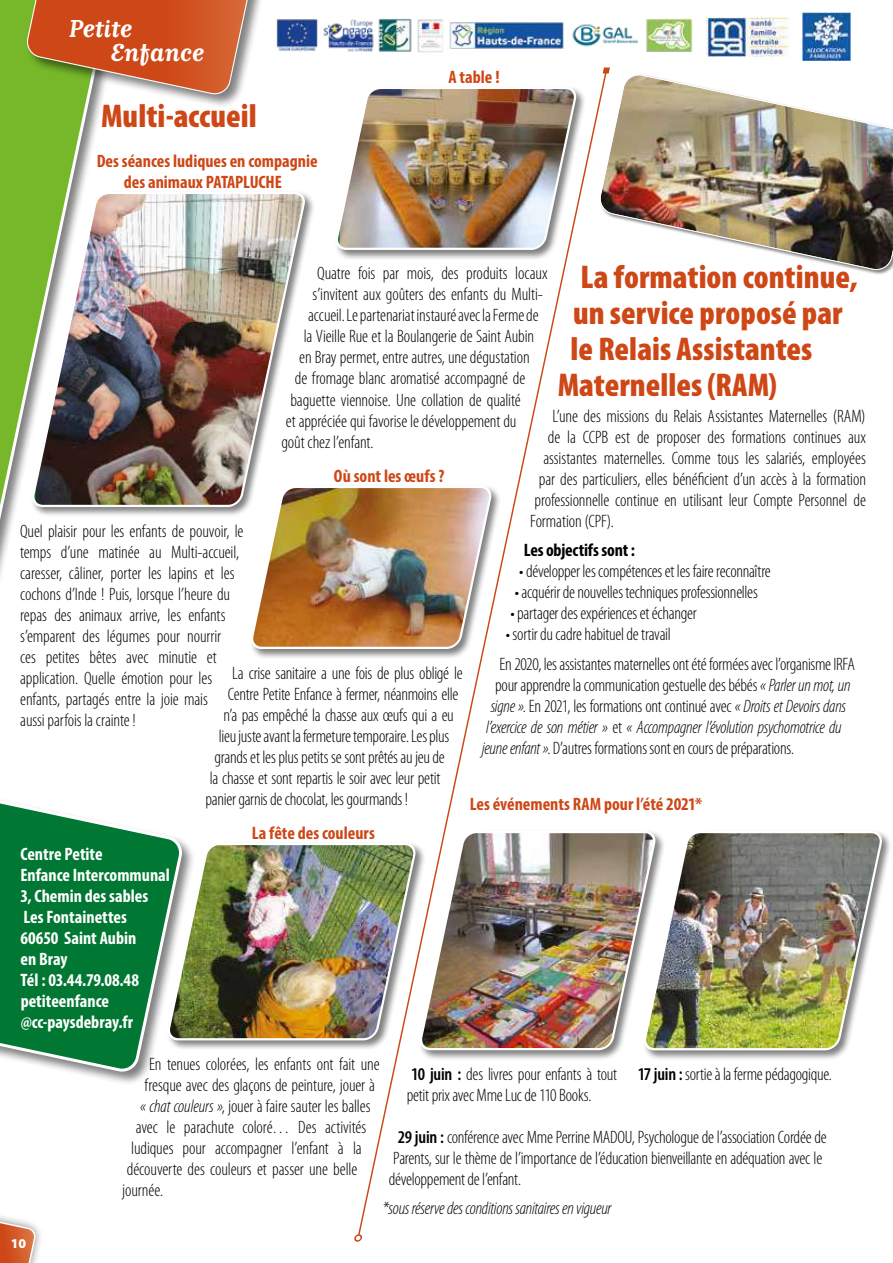
<style>
.page{position:relative;width:893px;height:1263px;background:#fff}
.page>*{position:absolute;margin:0;border:0;box-sizing:border-box;transform-origin:0 0}
.t1{font:900 condensed 33px "Myriad Pro";color:#ce4716}
.t2{font:700 24px/24px "Matrix II Script OT";color:#fff}
.t3{font:300 condensed 18px/21px "Myriad Pro";letter-spacing:-.01em;color:#000}
.t4{font:700 condensed 18px/21px "Myriad Pro";color:#fff}
.t5{font:700 condensed 18px/21px "Myriad Pro";color:#ce4716;text-align:center}
.t6{font:italic 300 condensed 18px "Myriad Pro";letter-spacing:-.02em;color:#000}
.t7{font:700 condensed 18px "Myriad Pro";letter-spacing:-.01em;color:#000}
.t8{font:900 13.5px "Myriad Pro";color:#fff}
.s1{font-style:italic}
.s2{font-style:normal}
.s3{font-weight:600}
</style>
<div class="page">
<svg style="left:0;top:0;width:100px;height:577px"></svg>
<img style="left:608px;top:833px;width:32px;height:218px">
<div style="left:642px;top:829px;width:250px;height:232px;background:#000;opacity:.5"></div>
<img style="left:640px;top:830px;width:246px;height:221px">
<div style="left:30px;top:190px;width:286px;height:328px;background:#000;opacity:.5"></div>
<img style="left:28px;top:191px;width:281px;height:317px">
<svg style="left:337px;top:149px;width:20px;height:102px"></svg>
<div style="left:249px;top:484px;width:253px;height:175px;background:#000;opacity:.5"></div>
<img style="left:247px;top:485px;width:110px;height:165px">
<div style="left:166px;top:841px;width:260px;height:210px;background:#000;opacity:.5"></div>
<img style="left:196px;top:842px;width:161px;height:199px">
<div style="left:25px;top:0;width:244px;height:108px;background:#000;opacity:.5"></div>
<svg style="left:25px;top:0;width:232px;height:97px;background:#c4713f"></svg>
<div style="left:0;top:777px;width:196px;height:308px;background:#000;opacity:.5"></div>
<svg style="left:0;top:777px;width:186px;height:298px"></svg>
<img style="left:263px;top:4px;width:430px;height:64px">
<img style="left:803px;top:13px;width:48px;height:48px">
<img style="left:706px;top:18px;width:84px;height:39px">
<img style="left:357px;top:72px;width:251px;height:1162px">
<svg style="left:603px;top:68px;width:7px;height:5px"></svg>
<div style="left:354px;top:1234px;width:8px;height:8px;border:2px solid #ce4716;border-radius:3px"></div>
<img style="left:598px;top:73px;width:295px;height:199px">
<div style="left:0;top:1211px;width:44px;height:52px;background:#000;opacity:.5"></div>
<svg style="left:0;top:1219px;width:37px;height:44px;background:#d8825f"></svg>
<h2 class="t2" style="left:110px;top:16px;width:95px;text-indent:-41px">Petite<br>Enfance</h2>
<h1 class="t1" style="left:101px;top:95px;width:157px">Multi-accueil</h1>
<p class="t5" style="left:97px;top:150px;width:222px">Des séances ludiques en compagnie des animaux PATAPLUCHE</p>
<p class="t5" style="left:448px;top:66px;width:53px">A table !</p>
<h1 class="t1" style="left:581px;top:256px;width:279px">La formation continue,</h1>
<h1 class="t1" style="left:573px;top:292px;width:271px">un service proposé par</h1>
<h1 class="t1" style="left:571px;top:328px;width:243px">le Relais Assistantes</h1>
<h1 class="t1" style="left:558px;top:364px;width:221px">Maternelles (RAM)</h1>
<p class="t3" style="left:552px;top:405px;width:315px">L’une des missions du Relais Assistantes Maternelles (RAM)</p>
<p class="t3" style="left:548px;top:426px;width:320px">de la CCPB est de proposer des formations continues aux</p>
<p class="t3" style="left:543px;top:447px;width:324px">assistantes maternelles. Comme tous les salariés, employées</p>
<p class="t3" style="left:539px;top:468px;width:329px">par des particuliers, elles bénéficient d’un accès à la formation</p>
<p class="t3" style="left:534px;top:489px;width:333px">professionnelle continue en utilisant leur Compte Personnel de</p>
<p class="t3" style="left:530px;top:510px;width:85px">Formation (CPF).</p>
<p class="t7" style="left:524px;top:539px;width:113px">Les objectifs sont :</p>
<p class="t3" style="left:519px;top:561px;width:253px">• développer les compétences et les faire reconnaître</p>
<p class="t3" style="left:515px;top:582px;width:245px">• acquérir de nouvelles techniques professionnelles</p>
<p class="t3" style="left:510px;top:603px;width:188px">• partager des expériences et échanger</p>
<p class="t3" style="left:500px;top:619px;width:357px;line-height:29.5px;text-indent:6px">• sortir du cadre habituel de travail<br>En 2020, les assistantes maternelles ont été formées avec l’organisme IRFA</p>
<p class="t3" style="left:495px;top:674px;width:357px">pour apprendre la communication gestuelle des bébés <span class="s1">« Parler un mot, un</span></p>
<p class="t3" style="left:491px;top:695px;width:357px"><span class="s1">signe »</span>. En 2021, les formations ont continué avec <span class="s1">« Droits et Devoirs dans</span></p>
<p class="t6" style="left:486px;top:716px;width:357px">l’exercice de son métier » <span class="s2">et</span> « Accompagner l’évolution psychomotrice du</p>
<p class="t3" style="left:482px;top:737px;width:314px"><span class="s1">jeune enfant »</span>. D’autres formations sont en cours de préparations.</p>
<p class="t5" style="left:470px;top:793px;width:234px">Les événements RAM pour l’été 2021*</p>
<p class="t3" style="left:317px;top:263px;width:232px">Quatre fois par mois, des produits locaux</p>
<p class="t3" style="left:313px;top:284px;width:232px">s’invitent aux goûters des enfants du Multi-</p>
<p class="t3" style="left:308px;top:305px;width:232px">accueil. Le partenariat instauré avec la Ferme de</p>
<p class="t3" style="left:304px;top:326px;width:232px">la Vieille Rue et la Boulangerie de Saint Aubin</p>
<p class="t3" style="left:299px;top:347px;width:232px">en Bray permet, entre autres, une dégustation</p>
<p class="t3" style="left:295px;top:368px;width:232px">de fromage blanc aromatisé accompagné de</p>
<p class="t3" style="left:290px;top:389px;width:232px">baguette viennoise. Une collation de qualité</p>
<p class="t3" style="left:286px;top:410px;width:232px">et appréciée qui favorise le développement du</p>
<p class="t3" style="left:281px;top:431px;width:94px">goût chez l’enfant.</p>
<p class="t5" style="left:334px;top:465px;width:112px">Où sont les œufs ?</p>
<p class="t3" style="left:20px;top:520px;width:225px">Quel plaisir pour les enfants de pouvoir, le temps d’une matinée au Multi-accueil, caresser, câliner, porter les lapins et les cochons d’Inde ! Puis, lorsque l’heure du repas des animaux arrive, les enfants s’emparent des légumes pour nourrir<br>ces petites bêtes avec minutie et application. Quelle émotion pour les enfants, partagés entre la joie mais<br>aussi parfois la crainte !</p>
<p class="t3" style="left:232px;top:662px;width:232px">La crise sanitaire a une fois de plus obligé le</p>
<p class="t3" style="left:228px;top:683px;width:232px">Centre Petite Enfance à fermer, néanmoins elle</p>
<p class="t3" style="left:223px;top:704px;width:232px">n’a pas empêché la chasse aux œufs qui a eu</p>
<p class="t3" style="left:219px;top:725px;width:232px">lieu juste avant la fermeture temporaire. Les plus</p>
<p class="t3" style="left:214px;top:746px;width:232px">grands et les plus petits se sont prêtés au jeu de</p>
<p class="t3" style="left:210px;top:767px;width:232px">la chasse et sont repartis le soir avec leur petit</p>
<p class="t3" style="left:206px;top:788px;width:204px">panier garnis de chocolat, les gourmands !</p>
<p class="t5" style="left:252px;top:822px;width:125px">La fête des couleurs</p>
<p class="t4" style="left:20px;top:843px;width:151px">Centre Petite<br>Enfance Intercommunal<br>3, Chemin des sables<br>Les Fontainettes<br>60650 Saint Aubin<br>en Bray<br>Tél : 03.44.79.08.48 petiteenfance @cc-paysdebray.fr</p>
<p class="t8" style="left:11px;top:1235px;width:17px">10</p>
<p class="t3" style="left:149px;top:1053px;width:232px">En tenues colorées, les enfants ont fait une</p>
<p class="t3" style="left:145px;top:1074px;width:232px">fresque avec des glaçons de peinture, jouer à</p>
<p class="t3" style="left:140px;top:1095px;width:232px"><span class="s1">« chat couleurs »</span>, jouer à faire sauter les balles</p>
<p class="t3" style="left:136px;top:1116px;width:232px">avec le parachute coloré… Des activités</p>
<p class="t3" style="left:131px;top:1137px;width:232px">ludiques pour accompagner l’enfant à la</p>
<p class="t3" style="left:127px;top:1158px;width:232px">découverte des couleurs et passer une belle</p>
<p class="t3" style="left:122px;top:1179px;width:42px">journée.</p>
<p class="t3" style="left:407px;top:1063px;width:212px"><span class="s3">10 juin :</span> des livres pour enfants à tout petit prix avec Mme Luc de 110 Books.</p>
<p class="t3" style="left:638px;top:1064px;width:196px"><span class="s3">17 juin :</span> sortie à la ferme pédagogique.</p>
<p class="t3" style="left:389px;top:1126px;width:439px;text-indent:9px"><span class="s3">29 juin :</span> conférence avec Mme Perrine MADOU, Psychologue de l’association Cordée de<br>Parents, sur le thème de l’importance de l’éducation bienveillante en adéquation avec le développement de l’enfant.</p>
<p class="t6" style="left:383px;top:1198px;width:231px">*sous réserve des conditions sanitaires en vigueur</p>
</div>
